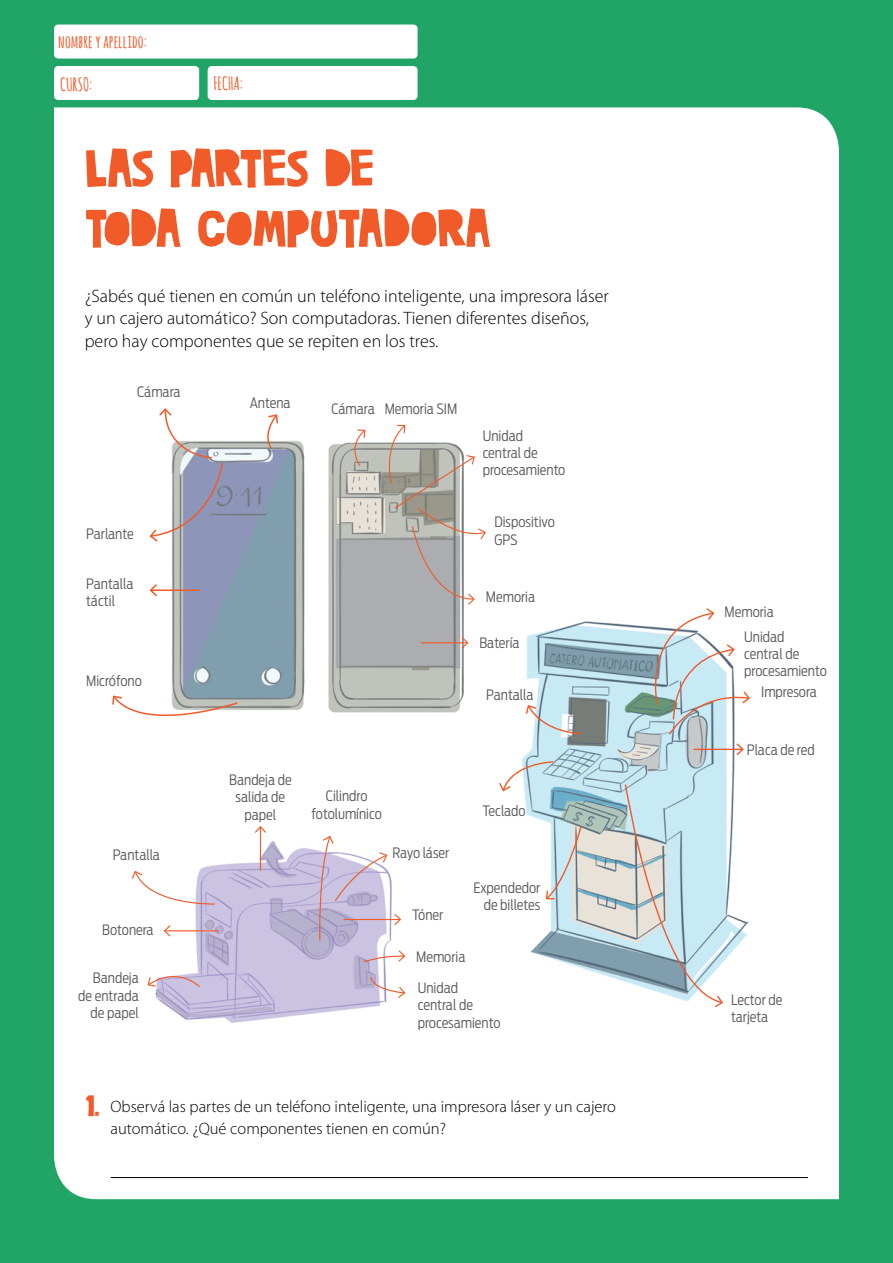
<style>
.page{position:relative;width:893px;height:1263px;background:#21a567}
.page>*{position:absolute;margin:0;border:0;box-sizing:border-box;transform-origin:0 0}
.t1{font:52.5px/60px "DK Cut Along";color:#f15a29}
.t2{font:300 18px/22.5px "Myriad Pro";color:#000}
.t3{font:700 18px "Amatic SC";color:#f15a29}
.t4{font:300 16.5px/22.5px "Myriad Pro";color:#000}
.t5{font:300 14.25px/17.2px "Antenna Cond";color:#58595b}
.s1{font-family:"DK Cut Along";font-weight:400;font-size:30px;color:#f15a29}
</style>
<div class="page">
<div style="left:54px;top:107px;width:785px;height:1092px;background:#fff"></div>
<div style="left:54px;top:25px;width:364px;height:34px;background:#fff;border-radius:4px"></div>
<div style="left:54px;top:66px;width:145px;height:34px;background:#fff;border-radius:4px"></div>
<div style="left:208px;top:66px;width:210px;height:34px;background:#fff;border-radius:4px"></div>
<img style="left:150px;top:821px;width:257px;height:230px">
<img style="left:501px;top:602px;width:269px;height:407px">
<img style="left:326px;top:439px;width:137px;height:277px">
<img style="left:170px;top:436px;width:136px;height:280px">
<hr style="left:111px;top:1177px;width:697px;height:1px;background:#000">
<svg style="left:261px;top:413px;width:18px;height:36px"></svg>
<svg style="left:346px;top:429px;width:20px;height:38px"></svg>
<svg style="left:382px;top:424px;width:105px;height:182px"></svg>
<hr style="left:421px;top:642px;width:47px;height:1px;background:#f15a29">
<svg style="left:460px;top:636px;width:9px;height:13px"></svg>
<svg style="left:111px;top:694px;width:128px;height:41px"></svg>
<svg style="left:148px;top:407px;width:76px;height:136px"></svg>
<svg style="left:131px;top:870px;width:85px;height:36px"></svg>
<hr style="left:165px;top:930px;width:54px;height:1px;background:#f15a29">
<svg style="left:163px;top:924px;width:9px;height:14px"></svg>
<svg style="left:147px;top:965px;width:54px;height:23px"></svg>
<hr style="left:260px;top:827px;width:1px;height:44px;background:#f15a29">
<svg style="left:254px;top:825px;width:13px;height:9px"></svg>
<svg style="left:363px;top:949px;width:43px;height:14px"></svg>
<svg style="left:370px;top:976px;width:36px;height:23px"></svg>
<svg style="left:318px;top:835px;width:84px;height:107px"></svg>
<hr style="left:151px;top:589px;width:48px;height:2px;background:#f15a29">
<svg style="left:148px;top:582px;width:11px;height:16px"></svg>
<svg style="left:525px;top:704px;width:57px;height:31px"></svg>
<svg style="left:545px;top:825px;width:37px;height:75px"></svg>
<hr style="left:694px;top:749px;width:49px;height:1px;background:#f15a29">
<svg style="left:735px;top:742px;width:10px;height:15px"></svg>
<svg style="left:624px;top:783px;width:100px;height:226px"></svg>
<svg style="left:641px;top:607px;width:110px;height:129px"></svg>
<svg style="left:498px;top:760px;width:56px;height:32px"></svg>
<p class="t3" style="left:58px;top:29px;width:90px">nombre y apellido:</p>
<p class="t3" style="left:60px;top:72px;width:34px">CURSO:</p>
<p class="t3" style="left:214px;top:71px;width:31px">FECHA:</p>
<h1 class="t1" style="left:85px;top:137px;width:407px">LAS PARTES DE<br>TODA COMPUTADORA</h1>
<p class="t2" style="left:85px;top:285px;width:526px">¿Sabés qué tienen en común un teléfono inteligente, una impresora láser y un cajero automático? Son computadoras. Tienen diferentes diseños, pero hay componentes que se repiten en los tres.</p>
<p class="t5" style="left:137px;top:383px;width:45px">Cámara</p>
<p class="t5" style="left:86px;top:525px;width:49px">Parlante</p>
<p class="t5" style="left:86px;top:575px;width:49px">Pantalla táctil</p>
<p class="t5" style="left:86px;top:672px;width:57px">Micrófono</p>
<p class="t5" style="left:113px;top:846px;width:49px">Pantalla</p>
<p class="t5" style="left:102px;top:921px;width:53px">Botonera</p>
<p class="t5" style="left:78px;top:970px;width:62px;text-align:right">Bandeja de entrada de papel</p>
<p class="t5" style="left:250px;top:394px;width:42px">Antena</p>
<p class="t5" style="left:331px;top:400px;width:127px">Cámara Memoria SIM</p>
<p class="t5" style="left:483px;top:427px;width:84px">Unidad<br>central de procesamiento</p>
<p class="t5" style="left:494px;top:513px;width:62px">Dispositivo<br>GPS</p>
<p class="t5" style="left:486px;top:588px;width:51px">Memoria</p>
<p class="t5" style="left:479px;top:635px;width:42px">Batería</p>
<p class="t5" style="left:486px;top:686px;width:49px">Pantalla</p>
<p class="t5" style="left:229px;top:771px;width:64px;text-align:center">Bandeja de salida de papel</p>
<p class="t5" style="left:312px;top:787px;width:72px;text-align:center">Cilindro fotolumínico</p>
<p class="t5" style="left:392px;top:844px;width:58px">Rayo láser</p>
<p class="t5" style="left:412px;top:906px;width:33px">Tóner</p>
<p class="t5" style="left:482px;top:802px;width:45px">Teclado</p>
<p class="t5" style="left:473px;top:879px;width:68px;text-align:right">Expendedor de billetes</p>
<p class="t5" style="left:416px;top:941px;width:51px;line-height:31.2px">Memoria<br>Unidad</p>
<p class="t5" style="left:418px;top:997px;width:84px">central de procesamiento</p>
<p class="t4" style="left:111px;top:1095px;width:507px;text-indent:-26px"><span class="s1">1.</span> Observá las partes de un teléfono inteligente, una impresora láser y un cajero automático. ¿Qué componentes tienen en común?</p>
<p class="t5" style="left:725px;top:604px;width:51px">Memoria</p>
<p class="t5" style="left:744px;top:628px;width:84px">Unidad<br>central de procesamiento</p>
<p class="t5" style="left:761px;top:683px;width:57px">Impresora</p>
<p class="t5" style="left:747px;top:741px;width:69px">Placa de red</p>
<p class="t5" style="left:731px;top:991px;width:53px">Lector de tarjeta</p>
</div>
